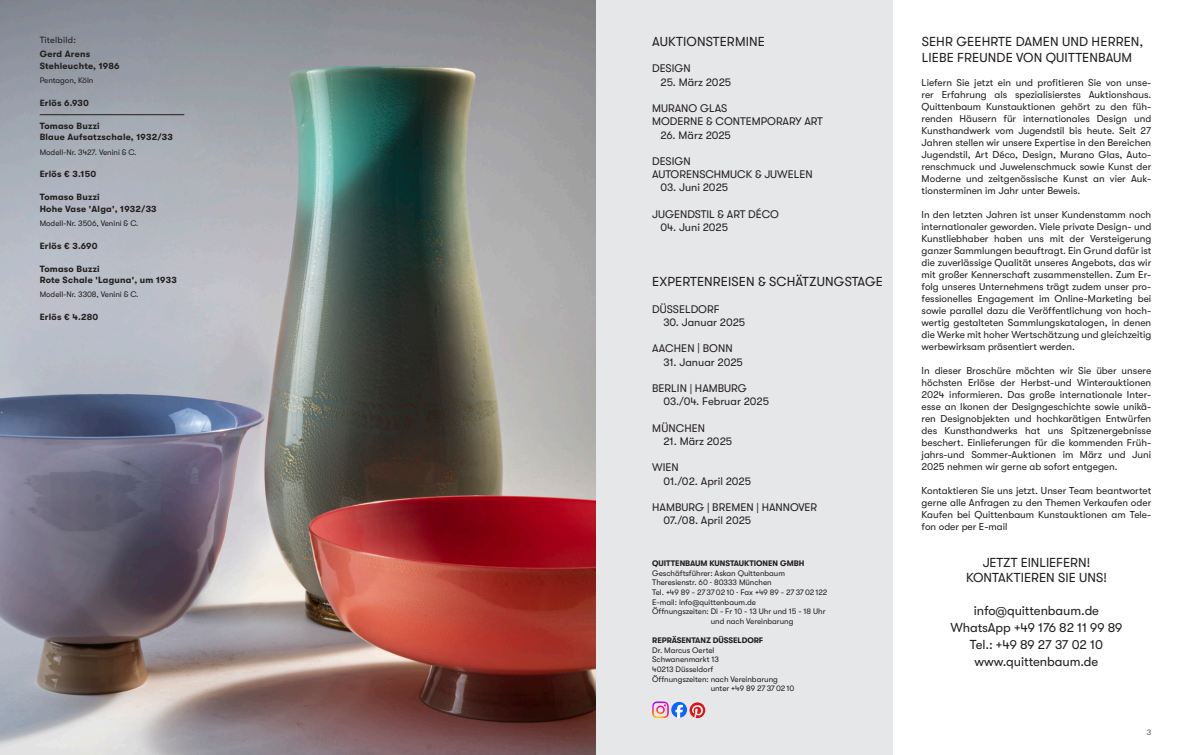
<style>
.page{position:relative;width:1191px;height:755px;background:#fff}
.page>*{position:absolute;margin:0;border:0;box-sizing:border-box;transform-origin:0 0}
.t1{font:13px/17px "GT Walsheim";letter-spacing:.005em;color:#231f20;text-align:center}
.t2{font:11px/13.2px "GT Walsheim";color:#231f20}
.t3{font:10px/12px "GT Walsheim";color:#231f20;text-align:justify}
.t4{font:700 9px/11.4px "GT Walsheim";letter-spacing:.025em;color:#231f20}
.t5{font:9px "GT Walsheim";letter-spacing:.025em;color:#231f20}
.t6{font:8px "GT Walsheim";letter-spacing:-.005em;color:#231f20}
.t7{font:700 8px "GT Walsheim";letter-spacing:-.005em;color:#231f20}
.t8{font:8px "GT Walsheim";color:#57585a}
</style>
<div class="page">
<div style="left:595px;top:0;width:298px;height:754px;background:#e6e7e9"></div>
<img style="left:652px;top:701px;width:17px;height:16px">
<svg style="left:671px;top:701px;width:16px;height:16px"></svg>
<img style="left:689px;top:701px;width:16px;height:16px;border-radius:8px">
<img style="left:0;top:0;width:595px;height:754px">
<hr style="left:40px;top:114px;width:144px;height:1px;background:#231f20">
<p class="t5" style="left:40px;top:35px;width:38px">Titelbild:</p>
<p class="t4" style="left:40px;top:49px;width:81px">Gerd Arens<br>Stehleuchte, 1986</p>
<p class="t6" style="left:40px;top:76px;width:55px">Pentagon, Köln</p>
<p class="t4" style="left:40px;top:97px;width:51px">Erlös 6.930</p>
<p class="t4" style="left:40px;top:120px;width:135px">Tomaso Buzzi<br>Blaue Aufsatzschale, 1932/33</p>
<p class="t6" style="left:40px;top:147px;width:98px">Modell-Nr. 3427. Venini &amp; C.</p>
<p class="t4" style="left:40px;top:168px;width:58px">Erlös € 3.150</p>
<p class="t4" style="left:40px;top:191px;width:118px">Tomaso Buzzi<br>Hohe Vase 'Alga', 1932/33</p>
<p class="t6" style="left:40px;top:219px;width:100px">Modell-Nr. 3506, Venini &amp; C.</p>
<p class="t4" style="left:40px;top:240px;width:59px">Erlös € 3.690</p>
<p class="t4" style="left:40px;top:263px;width:139px">Tomaso Buzzi<br>Rote Schale 'Laguna', um 1933</p>
<p class="t6" style="left:40px;top:290px;width:100px">Modell-Nr. 3308, Venini &amp; C.</p>
<p class="t4" style="left:40px;top:311px;width:60px">Erlös € 4.280</p>
<h1 class="t1" style="left:652px;top:33px;width:114px">AUKTIONSTERMINE</h1>
<p class="t2" style="left:652px;top:62px;width:40px">DESIGN</p>
<p class="t2" style="left:660px;top:75px;width:72px">25. März 2025</p>
<p class="t2" style="left:652px;top:102px;width:172px">MURANO GLAS<br>MODERNE &amp; CONTEMPORARY ART</p>
<p class="t2" style="left:660px;top:128px;width:72px">26. März 2025</p>
<p class="t2" style="left:652px;top:154px;width:162px">DESIGN<br>AUTORENSCHMUCK &amp; JUWELEN</p>
<p class="t2" style="left:660px;top:181px;width:69px">03. Juni 2025</p>
<p class="t2" style="left:652px;top:207px;width:128px">JUGENDSTIL &amp; ART DÉCO</p>
<p class="t2" style="left:660px;top:220px;width:69px">04. Juni 2025</p>
<h1 class="t1" style="left:652px;top:273px;width:232px">EXPERTENREISEN &amp; SCHÄTZUNGSTAGE</h1>
<p class="t2" style="left:652px;top:302px;width:69px">DÜSSELDORF</p>
<p class="t2" style="left:663px;top:315px;width:83px">30. Januar 2025</p>
<p class="t2" style="left:652px;top:342px;width:82px">AACHEN | BONN</p>
<p class="t2" style="left:663px;top:355px;width:81px">31. Januar 2025</p>
<p class="t2" style="left:663px;top:381px;width:107px;text-indent:-11px">BERLIN | HAMBURG<br>03./04. Februar 2025</p>
<p class="t2" style="left:652px;top:421px;width:54px">MÜNCHEN</p>
<p class="t2" style="left:663px;top:434px;width:70px">21. März 2025</p>
<p class="t2" style="left:663px;top:460px;width:89px;text-indent:-11px">WIEN<br>01./02. April 2025</p>
<p class="t2" style="left:663px;top:500px;width:155px;text-indent:-11px">HAMBURG | BREMEN | HANNOVER<br>07./08. April 2025</p>
<p class="t7" style="left:652px;top:558px;width:154px">QUITTENBAUM KUNSTAUKTIONEN GMBH</p>
<p class="t6" style="left:652px;top:568px;width:134px">Geschäftsführer: Askan Quittenbaum</p>
<p class="t6" style="left:652px;top:577px;width:121px">Theresienstr. 60 · 80333 München</p>
<p class="t6" style="left:652px;top:587px;width:177px">Tel. +49 89 - 27 37 02 10 · Fax +49 89 - 27 37 02 122</p>
<p class="t6" style="left:652px;top:597px;width:105px">E-mail: info@quittenbaum.de</p>
<p class="t6" style="left:652px;top:606px;width:175px">Öffnungszeiten: Di - Fr 10 - 13 Uhr und 15 - 18 Uhr</p>
<p class="t6" style="left:710px;top:616px;width:84px">und nach Vereinbarung</p>
<p class="t7" style="left:652px;top:635px;width:113px">REPRÄSENTANZ DÜSSELDORF</p>
<p class="t6" style="left:652px;top:645px;width:64px">Dr. Marcus Oertel</p>
<p class="t6" style="left:652px;top:654px;width:68px">Schwanenmarkt 13</p>
<p class="t6" style="left:652px;top:664px;width:63px">40213 Düsseldorf</p>
<p class="t6" style="left:652px;top:673px;width:127px">Öffnungszeiten: nach Vereinbarung</p>
<p class="t6" style="left:710px;top:683px;width:85px">unter +49 89 27 37 02 10</p>
<h1 class="t1" style="left:921px;top:34px;width:223px;line-height:15.6px;text-align:left">SEHR GEEHRTE DAMEN UND HERREN,<br>LIEBE FREUNDE VON QUITTENBAUM</h1>
<p class="t3" style="left:921px;top:76px;width:231px">Liefern Sie jetzt ein und profitieren Sie von unse&shy;rer Erfahrung als spezialisierstes Auktionshaus.<br>Quittenbaum Kunstauktionen gehört zu den füh&shy;renden Häusern für internationales Design und Kunsthandwerk vom Jugendstil bis heute. Seit 27<br>Jahren stellen wir unsere Expertise in den Bereichen Jugendstil, Art Déco, Design, Murano Glas, Auto&shy;renschmuck und Juwelenschmuck sowie Kunst der Moderne und zeitgenössische Kunst an vier Auk&shy;tionsterminen im Jahr unter Beweis.</p>
<p class="t3" style="left:921px;top:208px;width:231px">In den letzten Jahren ist unser Kundenstamm noch internationaler geworden. Viele private Design- und Kunstliebhaber haben uns mit der Versteigerung ganzer Sammlungen beauftragt. Ein Grund dafür ist die zuverlässige Qualität unseres Angebots, das wir mit großer Kennerschaft zusammenstellen. Zum Er&shy;folg unseres Unternehmens trägt zudem unser pro&shy;fessionelles Engagement im Online-Marketing bei sowie parallel dazu die Veröffentlichung von hoch&shy;wertig gestalteten Sammlungskatalogen, in denen die Werke mit hoher Wertschätzung und gleichzeitig werbewirksam präsentiert werden.</p>
<p class="t3" style="left:921px;top:364px;width:231px">In dieser Broschüre möchten wir Sie über unsere höchsten Erlöse der Herbst-und Winterauktionen 2024 informieren. Das große internationale Inter&shy;esse an Ikonen der Designgeschichte sowie unikä&shy;ren Designobjekten und hochkarätigen Entwürfen des Kunsthandwerks hat uns Spitzenergebnisse beschert. Einlieferungen für die kommenden Früh&shy;jahrs-und Sommer-Auktionen im März und Juni 2025 nehmen wir gerne ab sofort entgegen.</p>
<p class="t3" style="left:921px;top:484px;width:231px">Kontaktieren Sie uns jetzt. Unser Team beantwortet gerne alle Anfragen zu den Themen Verkaufen oder Kaufen bei Quittenbaum Kunstauktionen am Tele&shy;fon oder per E-mail</p>
<h1 class="t1" style="left:966px;top:554px;width:142px;line-height:15.6px">JETZT EINLIEFERN!<br>KONTAKTIEREN SIE UNS!</h1>
<h1 class="t1" style="left:950px;top:601px;width:174px">info@quittenbaum.de<br>WhatsApp +49 176 82 11 99 89<br>Tel.: +49 89 27 37 02 10 www.quittenbaum.de</h1>
<p class="t8" style="left:1146px;top:727px;width:6px">3</p>
</div>
